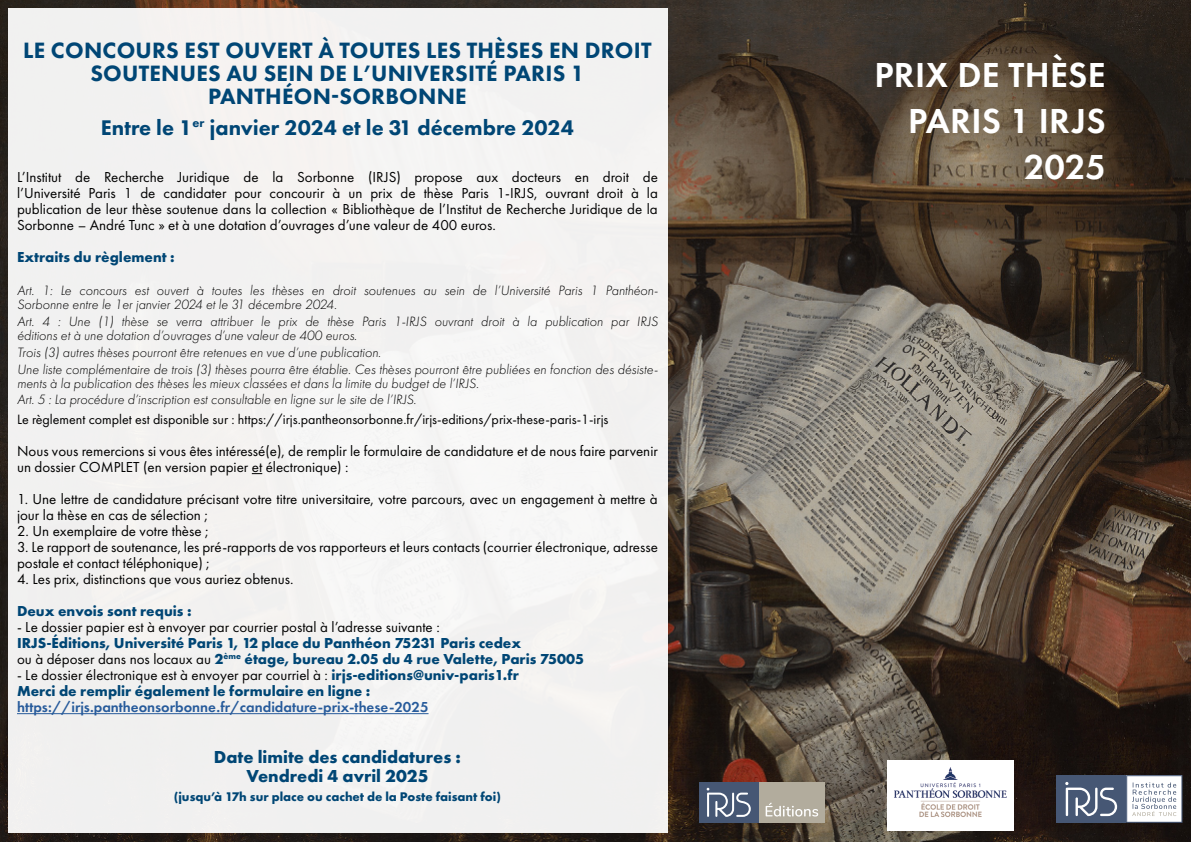
<style>
.page{position:relative;width:1191px;height:842px;background:#fff}
.page>*{position:absolute;margin:0;border:0;box-sizing:border-box;transform-origin:0 0}
.Texte_cadre{font:600 36px/46px "Futura PT";letter-spacing:.01em;color:#fff;text-align:right}
.Introduction{font:800 23px/23px "Futura PT";letter-spacing:.01em;color:#004675;text-align:center}
.Introduction-2{font:800 22px "Futura PT";color:#004675}
.Date_limite{font:700 18px "Futura PT";color:#004675}
.t1{font:15px/16px "Futura PT";color:#000}
.t2{font:700 15px "Futura PT";color:#004675}
.t3{font:600 15px "Futura PT";color:#275b9b}
.Règlement{font:italic 300 14px/14px "Futura PT";color:#000}
.Règlement-2{font:14px "Futura PT";color:#000}
.Date_limite-2{font:700 13px "Futura PT";color:#004675}
.s1{font-weight:400;color:#000}
.s2{font-weight:700;color:#004675}
</style>
<div class="page">
<img style="left:0;top:0;width:1191px;height:842px">
<div style="left:9px;top:9px;width:659px;height:824px;background:#f2f1f1"></div>
<hr style="left:17px;top:713px;width:411px;height:1px;background:#275b9b">
<div style="left:1056px;top:775px;width:70px;height:48px;background:#465774"></div>
<svg style="left:1126px;top:775px;width:56px;height:48px"></svg>
<svg style="left:1065px;top:782px;width:52px;height:34px"></svg>
<img style="left:887px;top:760px;width:126px;height:71px">
<div style="left:758px;top:782px;width:67px;height:41px;background:#b2ac9d"></div>
<svg style="left:765px;top:803px;width:53px;height:13px"></svg>
<div style="left:699px;top:782px;width:59px;height:41px;background:#465774"></div>
<svg style="left:706px;top:788px;width:45px;height:29px"></svg>
<p class="Introduction" style="left:23px;top:38px;width:630px">LE CONCOURS EST OUVERT À TOUTES LES THÈSES EN DROIT<br>SOUTENUES AU SEIN DE L’UNIVERSITÉ PARIS 1<br>PANTHÉON-SORBONNE</p>
<p class="Introduction-2" style="left:101px;top:114px;width:474px">Entre le 1<sup>er</sup> janvier 2024 et le 31 décembre 2024</p>
<p class="t1" style="left:17px;top:169px;width:642px;text-align:justify">L’Institut de Recherche Juridique de la Sorbonne (IRJS) propose aux docteurs en droit de l’Université Paris 1 de candidater pour concourir à un prix de thèse Paris 1-IRJS, ouvrant droit à la publication de leur thèse soutenue dans la collection « Bibliothèque de l’Institut de Recherche Juridique de la Sorbonne – André Tunc » et à une dotation d’ouvrages d’une valeur de 400 euros.</p>
<p class="t2" style="left:17px;top:248px;width:159px">Extraits du règlement :</p>
<p class="Règlement" style="left:17px;top:284px;width:642px">Art. 1: Le concours est ouvert à toutes les thèses en droit soutenues au sein de l’Université Paris 1 Panthéon-<br>Sorbonne entre le 1er janvier 2024 et le 31 décembre 2024.</p>
<p class="Règlement" style="left:17px;top:314px;width:642px">Art. 4 : Une (1) thèse se verra attribuer le prix de thèse Paris 1-IRJS ouvrant droit à la publication par IRJS éditions et à une dotation d’ouvrages d’une valeur de 400 euros.</p>
<p class="Règlement" style="left:17px;top:345px;width:365px">Trois (3) autres thèses pourront être retenues en vue d’une publication.</p>
<p class="Règlement" style="left:17px;top:362px;width:642px">Une liste complémentaire de trois (3) thèses pourra être établie. Ces thèses pourront être publiées en fonction des désiste&shy;ments à la publication des thèses les mieux classées et dans la limite du budget de l’IRJS.</p>
<p class="Règlement" style="left:17px;top:393px;width:401px">Art. 5 : La procédure d’inscription est consultable en ligne sur le site de l’IRJS.</p>
<p class="Règlement-2" style="left:17px;top:411px;width:593px">Le règlement complet est disponible sur : https://irjs.pantheonsorbonne.fr/irjs-editions/prix-these-paris-1-irjs</p>
<p class="t1" style="left:17px;top:443px;width:642px">Nous vous remercions si vous êtes intéressé(e), de remplir le formulaire de candidature et de nous faire parvenir un dossier COMPLET (en version papier et électronique) :</p>
<p class="t1" style="left:17px;top:491px;width:642px">1. Une lettre de candidature précisant votre titre universitaire, votre parcours, avec un engagement à mettre à jour la thèse en cas de sélection ;</p>
<p class="t1" style="left:17px;top:523px;width:193px">2. Un exemplaire de votre thèse ;</p>
<p class="t1" style="left:17px;top:539px;width:642px">3. Le rapport de soutenance, les pré-rapports de vos rapporteurs et leurs contacts (courrier électronique, adresse postale et contact téléphonique) ;</p>
<p class="t1" style="left:17px;top:571px;width:278px">4. Les prix, distinctions que vous auriez obtenus.</p>
<p class="t2" style="left:17px;top:601px;width:176px">Deux envois sont requis :</p>
<p class="t1" style="left:17px;top:619px;width:424px">- Le dossier papier est à envoyer par courrier postal à l’adresse suivante :</p>
<p class="t2" style="left:17px;top:633px;width:505px">IRJS-Éditions, Université Paris 1, 12 place du Panthéon 75231 Paris cedex</p>
<p class="t2" style="left:17px;top:649px;width:568px"><span class="s1">ou à déposer dans nos locaux au</span> 2<sup>ème</sup> étage, bureau 2.05 du 4 rue Valette, Paris 75005</p>
<p class="t1" style="left:17px;top:667px;width:503px">- Le dossier électronique est à envoyer par courriel à : <span class="s2">irjs-editions@univ-paris1.fr</span></p>
<p class="t2" style="left:17px;top:681px;width:355px">Merci de remplir également le formulaire en ligne :</p>
<p class="t3" style="left:17px;top:698px;width:413px">https://irjs.pantheonsorbonne.fr/candidature-prix-these-2025</p>
<p class="Date_limite" style="left:214px;top:745px;width:249px">Date limite des candidatures :</p>
<p class="Date_limite" style="left:246px;top:764px;width:183px">Vendredi 4 avril 2025</p>
<p class="Date_limite-2" style="left:174px;top:788px;width:328px">(jusqu’à 17h sur place ou cachet de la Poste faisant foi)</p>
<p class="Texte_cadre" style="left:874px;top:52px;width:233px">PRIX DE THÈSE</p>
<p class="Texte_cadre" style="left:908px;top:98px;width:199px">PARIS 1 IRJS<br>2025</p>
</div>
